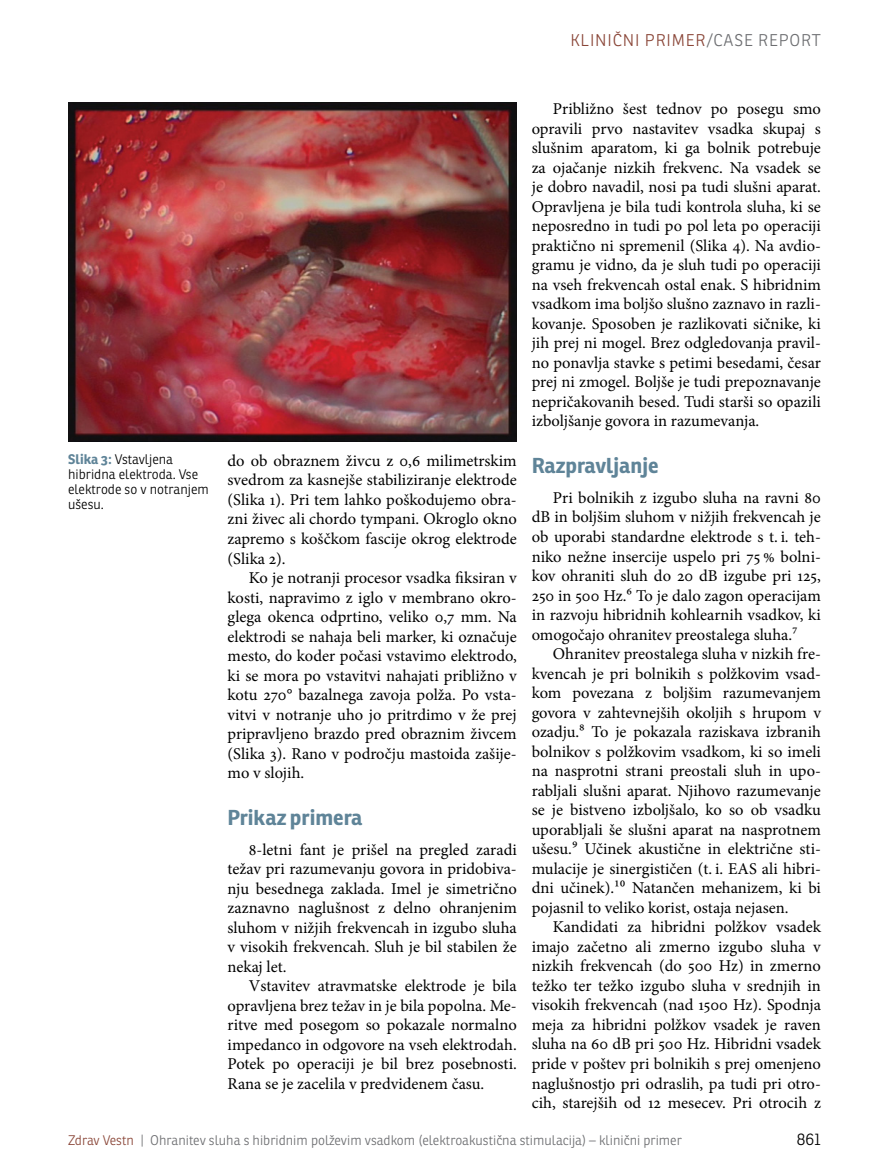
<style>
.page{position:relative;width:872px;height:1166px;background:#fff}
.page>*{position:absolute;margin:0;border:0;box-sizing:border-box;transform-origin:0 0}
.t1{font:700 21px "Ronnia";color:#5f8498}
.t2{font:16.5px/19.5px "Minion Pro";color:#000;text-align:justify}
.t3{font:300 16.5px "Ronnia";letter-spacing:.05em;color:#8a4638}
.t4{font:300 16.5px "Ronnia";color:#6d6e71}
.t5{font:300 16.5px "Ronnia";color:#000}
.t6{font:300 13.5px "Ronnia";color:#6d6e71}
.t7{font:300 13.5px/15px "Ronnia";color:#000}
.s1{font-weight:700;color:#5f8498}
.s2{color:#8a4638}
</style>
<div class="page">
<img style="left:68px;top:102px;width:449px;height:339px">
<p class="t3" style="left:570px;top:30px;width:113px">Klinični primer</p>
<p class="t4" style="left:706px;top:30px;width:28px">/Case</p>
<p class="t4" style="left:758px;top:30px;width:12px">report</p>
<p class="t7" style="left:68px;top:451px;width:142px"><span class="s1">Slika 3:</span> Vstavljena hibridna elektroda. Vse elektrode so v notranjem ušesu.</p>
<p class="t2" style="left:227px;top:451px;width:291px">do ob obraznem živcu z 0,6 milimetrskim svedrom za kasnejše stabiliziranje elektrode (Slika 1). Pri tem lahko poškodujemo obra&shy;zni živec ali chordo tympani. Okroglo okno zapremo s koščkom fascije okrog elektrode (Slika 2).</p>
<p class="t2" style="left:227px;top:568px;width:291px;text-indent:21px">Ko je notranji procesor vsadka fiksiran v kosti, napravimo z iglo v membrano okro&shy;glega okenca odprtino, veliko 0,7 mm. Na elektrodi se nahaja beli marker, ki označuje mesto, do koder počasi vstavimo elektrodo, ki se mora po vstavitvi nahajati približno v kotu 270° bazalnega zavoja polža. Po vsta&shy;vitvi v notranje uho jo pritrdimo v že prej pripravljeno brazdo pred obraznim živcem (Slika 3). Rano v področju mastoida zašije&shy;mo v slojih.</p>
<p class="t1" style="left:227px;top:803px;width:136px">Prikaz primera</p>
<p class="t2" style="left:227px;top:839px;width:291px;text-indent:21px">8-letni fant je prišel na pregled zaradi težav pri razumevanju govora in pridobiva&shy;nju besednega zaklada. Imel je simetrično zaznavno naglušnost z delno ohranjenim sluhom v nižjih frekvencah in izgubo sluha v visokih frekvencah. Sluh je bil stabilen že nekaj let.</p>
<p class="t2" style="left:227px;top:976px;width:291px;text-indent:21px">Vstavitev atravmatske elektrode je bila opravljena brez težav in je bila popolna. Me&shy;ritve med posegom so pokazale normalno impedanco in odgovore na vseh elektrodah.<br>Potek po operaciji je bil brez posebnosti.<br>Rana se je zacelila v predvidenem času.</p>
<p class="t2" style="left:532px;top:99px;width:291px;text-indent:21px">Približno šest tednov po posegu smo opravili prvo nastavitev vsadka skupaj s slušnim aparatom, ki ga bolnik potrebuje za ojačanje nizkih frekvenc. Na vsadek se je dobro navadil, nosi pa tudi slušni aparat.<br>Opravljena je bila tudi kontrola sluha, ki se neposredno in tudi po pol leta po operaciji praktično ni spremenil (Slika 4). Na avdio&shy;gramu je vidno, da je sluh tudi po operaciji na vseh frekvencah ostal enak. S hibridnim vsadkom ima boljšo slušno zaznavo in razli&shy;kovanje. Sposoben je razlikovati sičnike, ki jih prej ni mogel. Brez odgledovanja pravil&shy;no ponavlja stavke s petimi besedami, česar prej ni zmogel. Boljše je tudi prepoznavanje nepričakovanih besed. Tudi starši so opazili izboljšanje govora in razumevanja.</p>
<p class="t1" style="left:531px;top:452px;width:128px">Razpravljanje</p>
<p class="t2" style="left:532px;top:488px;width:291px;text-indent:21px">Pri bolnikih z izgubo sluha na ravni 80 dB in boljšim sluhom v nižjih frekvencah je ob uporabi standardne elektrode s t. i. teh&shy;niko nežne insercije uspelo pri 75 % bolni&shy;kov ohraniti sluh do 20 dB izgube pri 125, 250 in 500 Hz.6 To je dalo zagon operacijam in razvoju hibridnih kohlearnih vsadkov, ki omogočajo ohranitev preostalega sluha.7</p>
<p class="t2" style="left:532px;top:644px;width:291px;text-indent:21px">Ohranitev preostalega sluha v nizkih fre&shy;kvencah je pri bolnikih s polžkovim vsad&shy;kom povezana z boljšim razumevanjem govora v zahtevnejših okoljih s hrupom v ozadju.8 To je pokazala raziskava izbranih bolnikov s polžkovim vsadkom, ki so imeli na nasprotni strani preostali sluh in upo&shy;rabljali slušni aparat. Njihovo razumevanje se je bistveno izboljšalo, ko so ob vsadku uporabljali še slušni aparat na nasprotnem ušesu.9 Učinek akustične in električne sti&shy;mulacije je sinergističen (t. i. EAS ali hibri&shy;dni učinek).10 Natančen mehanizem, ki bi pojasnil to veliko korist, ostaja nejasen.</p>
<p class="t2" style="left:532px;top:917px;width:291px;text-indent:21px">Kandidati za hibridni polžkov vsadek imajo začetno ali zmerno izgubo sluha v nizkih frekvencah (do 500 Hz) in zmerno težko ter težko izgubo sluha v srednjih in visokih frekvencah (nad 1500 Hz). Spodnja meja za hibridni polžkov vsadek je raven sluha na 60 dB pri 500 Hz. Hibridni vsadek pride v poštev pri bolnikih s prej omenjeno naglušnostjo pri odraslih, pa tudi pri otro&shy;cih, starejših od 12 mesecev. Pri otrocih z</p>
<p class="t6" style="left:68px;top:1131px;width:615px"><span class="s2">Zdrav Vestn</span> | Ohranitev sluha s hibridnim polževim vsadkom (elektroakustična stimulacija) – klinični primer</p>
<p class="t5" style="left:797px;top:1128px;width:25px">861</p>
</div>
